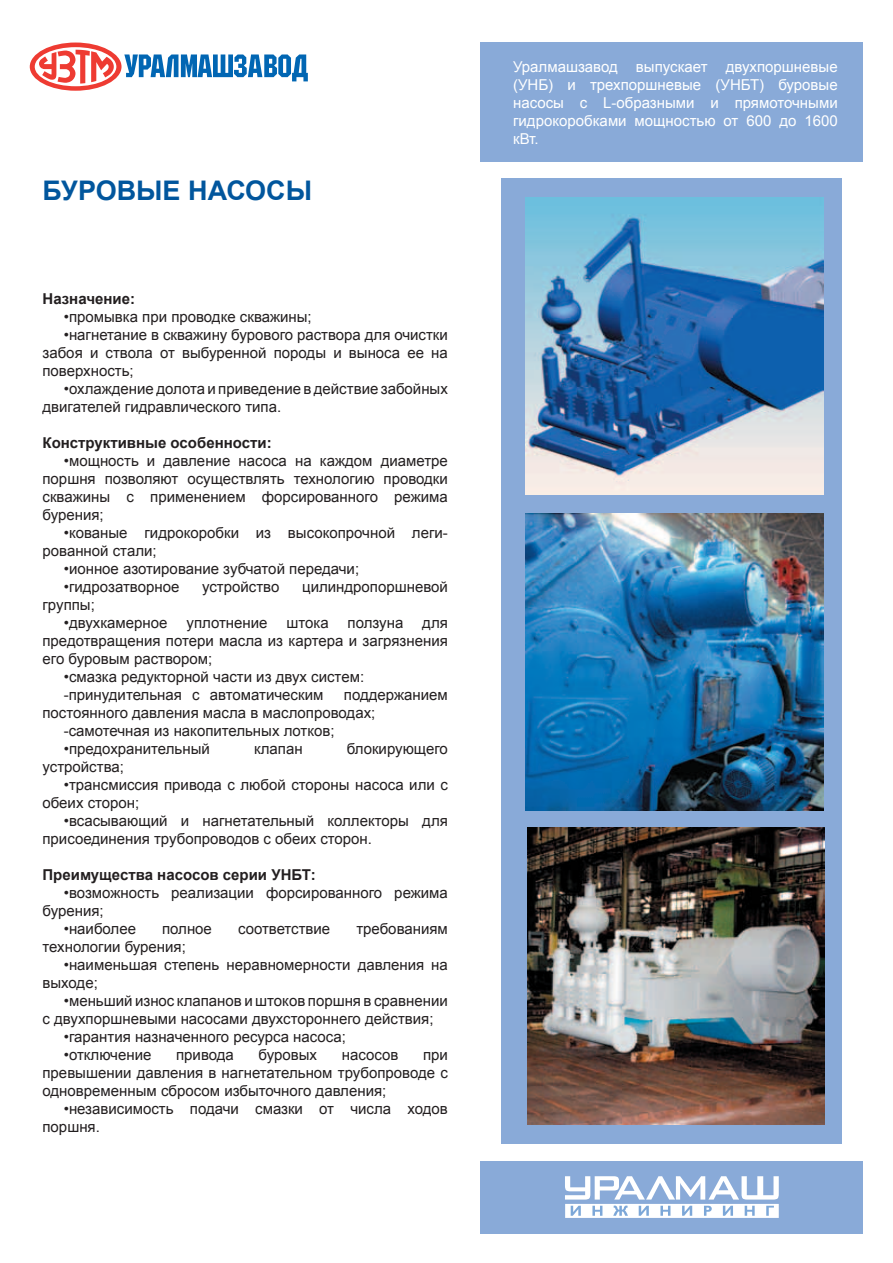
<style>
.page{position:relative;width:893px;height:1263px;background:#fff}
.page>*{position:absolute;margin:0;border:0;box-sizing:border-box;transform-origin:0 0}
.t1{font:700 27px "Arial";color:#01569d}
.t2{font:15px/18px "Arial";color:#231f20}
.t3{font:15px/18px "Arial";color:#fff;text-align:justify}
.t4{font:700 15px "Arial";color:#231f20}
</style>
<div class="page">
<svg style="left:30px;top:43px;width:278px;height:48px"></svg>
<div style="left:480px;top:43px;width:383px;height:119px;background:#89aad8"></div>
<div style="left:480px;top:1161px;width:383px;height:72px;background:#89aad8"></div>
<div style="left:502px;top:179px;width:340px;height:965px;background:#89aad8"></div>
<div style="left:565px;top:1204px;width:214px;height:14px;background:#fff"></div>
<svg style="left:565px;top:1176px;width:214px;height:23px"></svg>
<svg style="left:571px;top:1205px;width:203px;height:11px"></svg>
<img style="left:526px;top:197px;width:297px;height:298px">
<img style="left:526px;top:513px;width:297px;height:298px">
<img style="left:527px;top:827px;width:298px;height:298px">
<h1 class="t1" style="left:43px;top:173px;width:271px">БУРОВЫЕ НАСОСЫ</h1>
<p class="t4" style="left:43px;top:289px;width:94px">Назначение:</p>
<p class="t2" style="left:64px;top:308px;width:249px">•промывка при проводке скважины;</p>
<p class="t2" style="left:43px;top:326px;width:407px;text-align:justify;text-indent:21px">•нагнетание в скважину бурового раствора для очистки забоя и ствола от выбуренной породы и выноса ее на поверхность;</p>
<p class="t2" style="left:43px;top:380px;width:407px;text-indent:21px">•охлаждение долота и приведение в действие забойных двигателей гидравлического типа.</p>
<p class="t4" style="left:43px;top:433px;width:231px">Конструктивные особенности:</p>
<p class="t2" style="left:43px;top:452px;width:407px;text-align:justify;text-indent:21px">•мощность и давление насоса на каждом диаметре поршня позволяют осуществлять технологию проводки скважины с применением форсированного режима бурения;</p>
<p class="t2" style="left:43px;top:524px;width:407px;text-indent:21px">•кованые гидрокоробки из высокопрочной леги&shy;рованной стали;</p>
<p class="t2" style="left:64px;top:560px;width:297px">•ионное азотирование зубчатой передачи;</p>
<p class="t2" style="left:64px;top:578px;width:117px">•гидрозатворное</p>
<p class="t2" style="left:202px;top:578px;width:79px">устройство</p>
<p class="t2" style="left:302px;top:578px;width:147px">цилиндропоршневой</p>
<p class="t2" style="left:43px;top:596px;width:54px">группы;</p>
<p class="t2" style="left:64px;top:614px;width:105px">•двухкамерное</p>
<p class="t2" style="left:186px;top:614px;width:83px">уплотнение</p>
<p class="t2" style="left:286px;top:614px;width:44px">штока</p>
<p class="t2" style="left:348px;top:614px;width:57px">ползуна</p>
<p class="t2" style="left:43px;top:614px;width:407px;text-align:justify;text-indent:380px">для предотвращения потери масла из картера и загрязнения его буровым раствором;</p>
<p class="t2" style="left:64px;top:668px;width:302px">•смазка редукторной части из двух систем: -принудительная с автоматическим</p>
<p class="t2" style="left:344px;top:686px;width:106px">поддержанием</p>
<p class="t2" style="left:43px;top:704px;width:334px">постоянного давления масла в маслопроводах;</p>
<p class="t2" style="left:64px;top:722px;width:272px">-самотечная из накопительных лотков;</p>
<p class="t2" style="left:64px;top:740px;width:148px">•предохранительный</p>
<p class="t2" style="left:254px;top:740px;width:50px">клапан</p>
<p class="t2" style="left:347px;top:740px;width:103px">блокирующего</p>
<p class="t2" style="left:43px;top:758px;width:83px">устройства;</p>
<p class="t2" style="left:43px;top:776px;width:407px;text-indent:21px">•трансмиссия привода с любой стороны насоса или с обеих сторон;</p>
<p class="t2" style="left:43px;top:812px;width:407px;text-indent:21px">•всасывающий и нагнетательный коллекторы для присоединения трубопроводов с обеих сторон.</p>
<p class="t4" style="left:43px;top:865px;width:275px">Преимущества насосов серии УНБТ:</p>
<p class="t2" style="left:43px;top:884px;width:407px;text-indent:21px">•возможность реализации форсированного режима бурения;</p>
<p class="t2" style="left:64px;top:920px;width:74px">•наиболее</p>
<p class="t2" style="left:162px;top:920px;width:51px">полное</p>
<p class="t2" style="left:238px;top:920px;width:94px">соответствие</p>
<p class="t2" style="left:356px;top:920px;width:93px">требованиям</p>
<p class="t2" style="left:43px;top:938px;width:145px">технологии бурения;</p>
<p class="t2" style="left:43px;top:956px;width:407px;text-indent:21px">•наименьшая степень неравномерности давления на выходе;</p>
<p class="t2" style="left:43px;top:992px;width:407px;text-indent:21px">•меньший износ клапанов и штоков поршня в сравнении с двухпоршневыми насосами двухстороннего действия;</p>
<p class="t2" style="left:64px;top:1028px;width:284px">•гарантия назначенного ресурса насоса;</p>
<p class="t2" style="left:64px;top:1046px;width:89px">•отключение</p>
<p class="t2" style="left:176px;top:1046px;width:59px">привода</p>
<p class="t2" style="left:259px;top:1046px;width:60px">буровых</p>
<p class="t2" style="left:342px;top:1046px;width:58px">насосов</p>
<p class="t2" style="left:43px;top:1046px;width:407px;text-align:justify;text-indent:381px">при превышении давления в нагнетательном трубопроводе с одновременным сбросом избыточного давления;</p>
<p class="t2" style="left:43px;top:1100px;width:407px;text-indent:21px">•независимость подачи смазки от числа ходов поршня.</p>
<p class="t3" style="left:513px;top:57px;width:326px">Уралмашзавод выпускает двухпоршневые (УНБ) и трехпоршневые (УНБТ) буровые насосы с L-образными и прямоточными гидрокоробками мощностью от 600 до 1600 кВт.</p>
</div>
